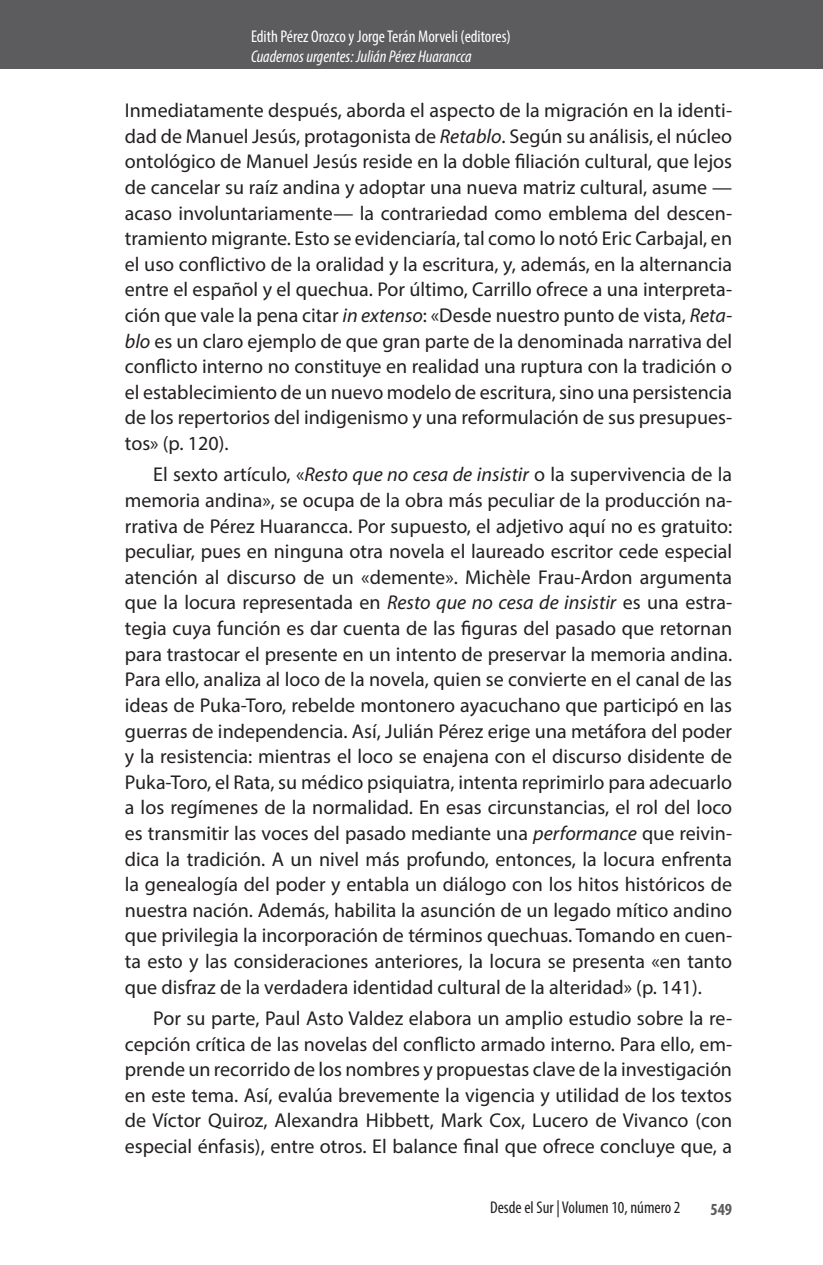
<style>
.page{position:relative;width:823px;height:1265px;background:#fff}
.page>*{position:absolute;margin:0;border:0;box-sizing:border-box;transform-origin:0 0}
.PARRAFOS{font:20px/25.6px "Myriad Pro";color:#231f20;text-align:justify}
.PARRAFOS-2{font:condensed 17px "Myriad Pro";color:#fff}
.PARRAFOS-3{font:italic condensed 17px "Myriad Pro";color:#fff}
.t1{font:condensed 17px "Myriad Pro";color:#231f20}
.t2{font:700 condensed 17px "Myriad Pro";color:#5c5c5f}
.s1{font-style:italic}
</style>
<div class="page">
<div style="left:0;top:0;width:822px;height:68px;background:#5c5c5f"></div>
<p class="PARRAFOS-2" style="left:251px;top:26px;width:261px">Edith Pérez Orozco y Jorge Terán Morveli (editores)</p>
<p class="PARRAFOS-3" style="left:251px;top:46px;width:222px">Cuadernos urgentes: Julián Pérez Huarancca</p>
<p class="PARRAFOS" style="left:125px;top:97px;width:608px">Inmediatamente después, aborda el aspecto de la migración en la identi&shy;dad de Manuel Jesús, protagonista de <span class="s1">Retablo</span>. Según su análisis, el núcleo ontológico de Manuel Jesús reside en la doble filiación cultural, que lejos de cancelar su raíz andina y adoptar una nueva matriz cultural, asume — acaso involuntariamente— la contrariedad como emblema del descen&shy;tramiento migrante. Esto se evidenciaría, tal como lo notó Eric Carbajal, en el uso conflictivo de la oralidad y la escritura, y, además, en la alternancia entre el español y el quechua. Por último, Carrillo ofrece a una interpreta&shy;ción que vale la pena citar <span class="s1">in extenso</span>: «Desde nuestro punto de vista, <span class="s1">Reta&shy;blo</span> es un claro ejemplo de que gran parte de la denominada narrativa del conflicto interno no constituye en realidad una ruptura con la tradición o el establecimiento de un nuevo modelo de escritura, sino una persistencia de los repertorios del indigenismo y una reformulación de sus presupues&shy;tos» (p. 120).</p>
<p class="PARRAFOS" style="left:125px;top:461px;width:608px;text-indent:28px">El sexto artículo, «<span class="s1">Resto que no cesa de insistir</span> o la supervivencia de la memoria andina», se ocupa de la obra más peculiar de la producción na&shy;rrativa de Pérez Huarancca. Por supuesto, el adjetivo aquí no es gratuito: peculiar, pues en ninguna otra novela el laureado escritor cede especial atención al discurso de un «demente». Michèle Frau-Ardon argumenta que la locura representada en <span class="s1">Resto que no cesa de insistir</span> es una estra&shy;tegia cuya función es dar cuenta de las figuras del pasado que retornan para trastocar el presente en un intento de preservar la memoria andina.<br>Para ello, analiza al loco de la novela, quien se convierte en el canal de las ideas de Puka-Toro, rebelde montonero ayacuchano que participó en las guerras de independencia. Así, Julián Pérez erige una metáfora del poder y la resistencia: mientras el loco se enajena con el discurso disidente de Puka-Toro, el Rata, su médico psiquiatra, intenta reprimirlo para adecuarlo a los regímenes de la normalidad. En esas circunstancias, el rol del loco es transmitir las voces del pasado mediante una <span class="s1">performance</span> que reivin&shy;dica la tradición. A un nivel más profundo, entonces, la locura enfrenta la genealogía del poder y entabla un diálogo con los hitos históricos de nuestra nación. Además, habilita la asunción de un legado mítico andino que privilegia la incorporación de términos quechuas. Tomando en cuen&shy;ta esto y las consideraciones anteriores, la locura se presenta «en tanto que disfraz de la verdadera identidad cultural de la alteridad» (p. 141).</p>
<p class="PARRAFOS" style="left:125px;top:1005px;width:608px;text-indent:28px">Por su parte, Paul Asto Valdez elabora un amplio estudio sobre la re&shy;cepción crítica de las novelas del conflicto armado interno. Para ello, em&shy;prende un recorrido de los nombres y propuestas clave de la investigación en este tema. Así, evalúa brevemente la vigencia y utilidad de los textos de Víctor Quiroz, Alexandra Hibbett, Mark Cox, Lucero de Vivanco (con especial énfasis), entre otros. El balance final que ofrece concluye que, a</p>
<p class="t1" style="left:489px;top:1196px;width:192px">Desde el Sur | Volumen 10, número 2</p>
<p class="t2" style="left:710px;top:1198px;width:23px">549</p>
</div>
